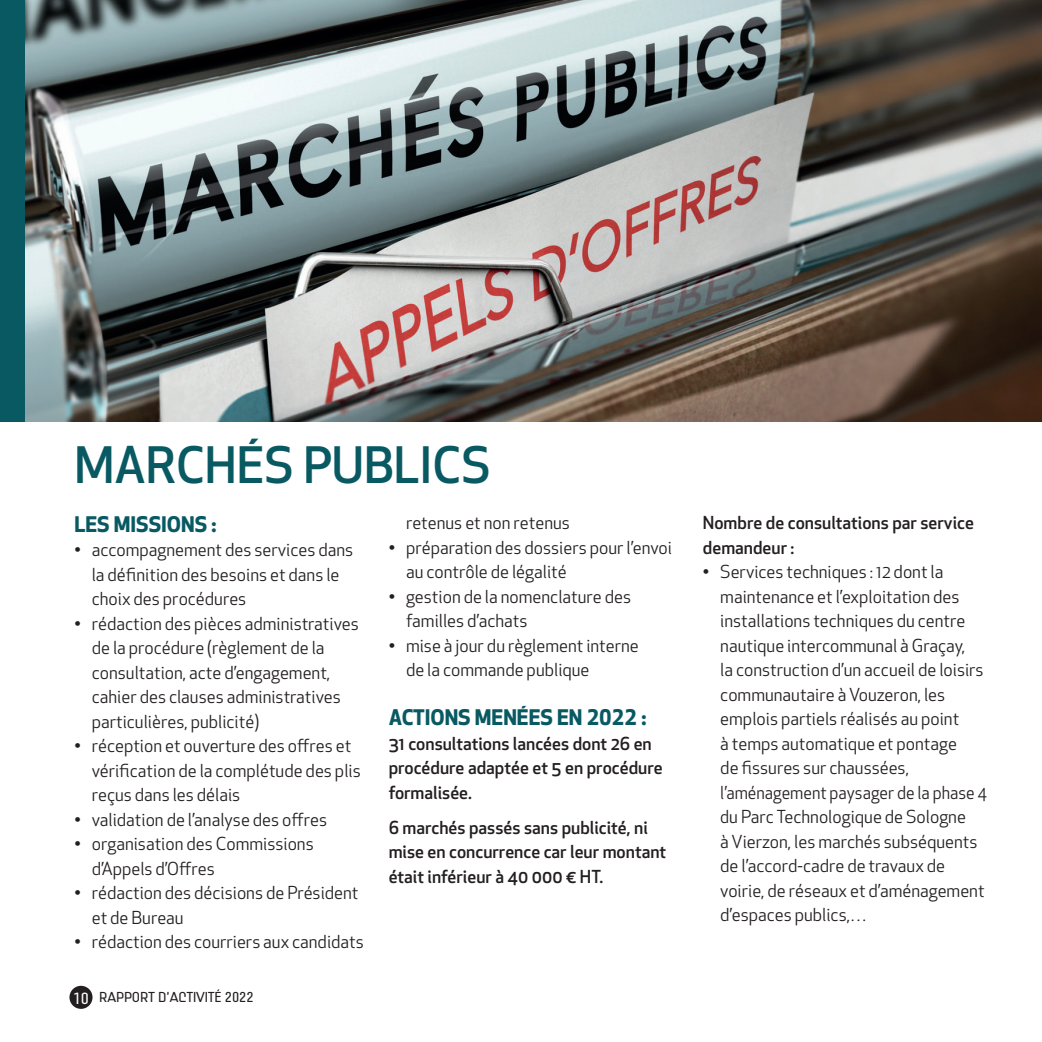
<style>
.page{position:relative;width:1042px;height:1042px;background:#fff}
.page>*{position:absolute;margin:0;border:0;box-sizing:border-box;transform-origin:0 0}
.t1{font:500 49px "Apex New";color:#095963}
.t2{font:700 21px "Apex New";color:#095963}
.t3{font:17.5px/24.5px "Apex New";color:#231f20}
.t4{font:500 17.5px/24.5px "Apex New";color:#231f20}
.t5{font:14px "Lindau";color:#231f20}
.s1{font-size:15.75px;color:#fff}
</style>
<div class="page">
<img style="left:25px;top:0;width:1017px;height:422px">
<div style="left:0;top:0;width:25px;height:422px;background:#095963"></div>
<div style="left:69px;top:986px;width:24px;height:23px;background:#231f20;border-radius:50%"></div>
<h1 class="t1" style="left:74px;top:433px;width:418px">MARCHÉS PUBLICS</h1>
<p class="t2" style="left:74px;top:509px;width:144px">LES MISSIONS :</p>
<p class="t3" style="left:92px;top:538px;width:263px;text-indent:-17px">• accompagnement des services dans la définition des besoins et dans le choix des procédures</p>
<p class="t3" style="left:92px;top:611px;width:268px;text-indent:-17px">• rédaction des pièces administratives de la procédure (règlement de la consultation, acte d’engagement, cahier des clauses administratives particulières, publicité)</p>
<p class="t3" style="left:92px;top:734px;width:270px;text-indent:-17px">• réception et ouverture des offres et vérification de la complétude des plis reçus dans les délais</p>
<p class="t3" style="left:74px;top:807px;width:254px">• validation de l’analyse des offres</p>
<p class="t3" style="left:92px;top:832px;width:223px;text-indent:-17px">• organisation des Commissions d’Appels d’Offres</p>
<p class="t3" style="left:92px;top:881px;width:268px;text-indent:-17px">• rédaction des décisions de Président et de Bureau</p>
<p class="t3" style="left:74px;top:930px;width:291px">• rédaction des courriers aux candidats</p>
<p class="t3" style="left:406px;top:510px;width:165px">retenus et non retenus</p>
<p class="t3" style="left:406px;top:535px;width:267px;text-indent:-17px">• préparation des dossiers pour l’envoi au contrôle de légalité</p>
<p class="t3" style="left:406px;top:584px;width:227px;text-indent:-17px">• gestion de la nomenclature des familles d’achats</p>
<p class="t3" style="left:406px;top:633px;width:234px;text-indent:-17px">• mise à jour du règlement interne de la commande publique</p>
<p class="t2" style="left:389px;top:702px;width:259px">ACTIONS MENÉES EN 2022 :</p>
<p class="t4" style="left:389px;top:731px;width:275px">31 consultations lancées dont 26 en procédure adaptée et 5 en procédure formalisée.</p>
<p class="t4" style="left:389px;top:815px;width:279px">6 marchés passés sans publicité, ni mise en concurrence car leur montant était inférieur à 40 000 € HT.</p>
<p class="t5" style="left:73px;top:989px;width:182px"><span class="s1">10</span> RAPPORT D’ACTIVITÉ 2022</p>
<p class="t4" style="left:703px;top:510px;width:272px">Nombre de consultations par service demandeur :</p>
<p class="t3" style="left:720px;top:559px;width:268px;text-indent:-17px">• Services techniques : 12 dont la maintenance et l’exploitation des installations techniques du centre nautique intercommunal à Graçay,<br>la construction d’un accueil de loisirs communautaire à Vouzeron, les emplois partiels réalisés au point<br>à temps automatique et pontage<br>de fissures sur chaussées, l’aménagement paysager de la phase 4 du Parc Technologique de Sologne<br>à Vierzon, les marchés subséquents de l’accord-cadre de travaux de voirie, de réseaux et d’aménagement d’espaces publics,…</p>
</div>
